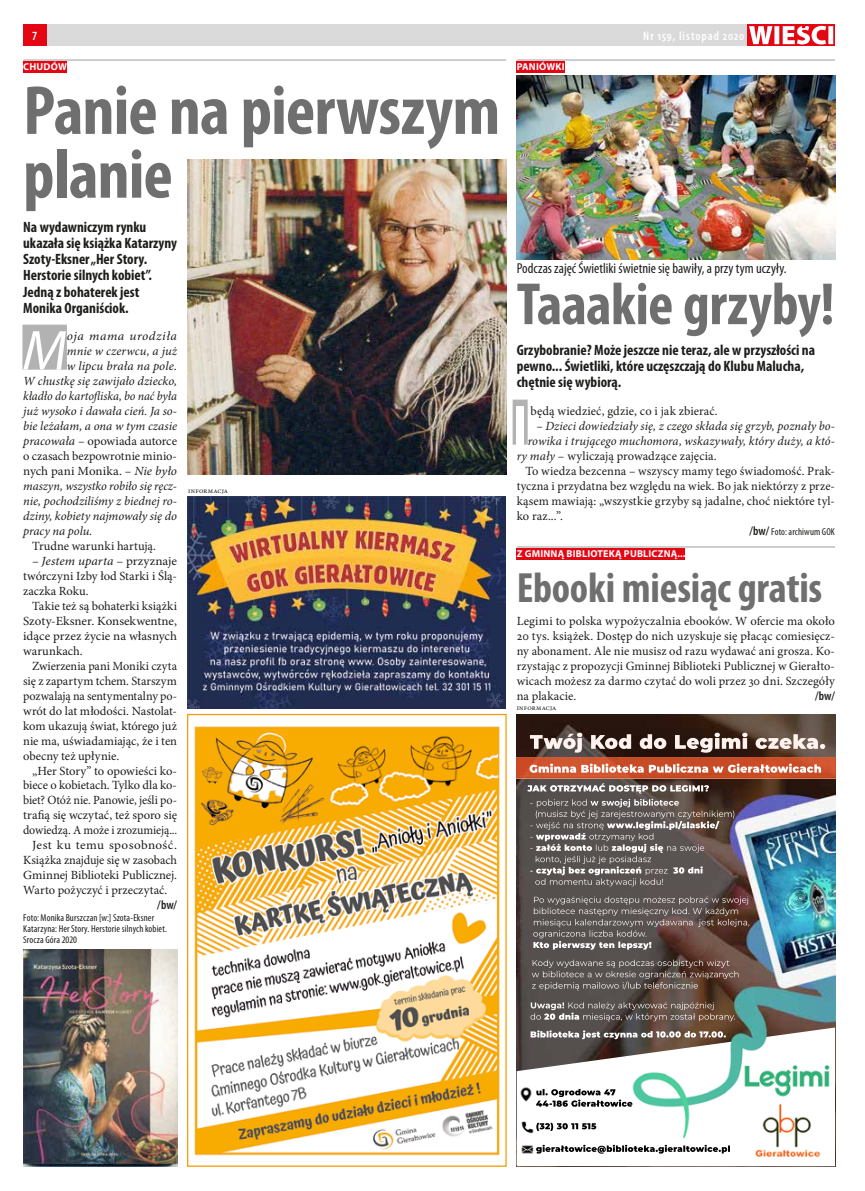
<style>
.page{position:relative;width:865px;height:1191px;background:#fff}
.page>*{position:absolute;margin:0;border:0;box-sizing:border-box;transform-origin:0 0}
.t1{font:700 condensed 70px/63.8px "Myriad Pro";letter-spacing:-.01em;color:#706f6f}
.t2{font:700 condensed 60px "Myriad Pro";letter-spacing:-.01em;color:#706f6f}
.t3{font:italic 57px "Myriad Pro";color:#fff}
.t4{font:600 57px "Myriad Pro";color:#fff}
.t5{font:700 condensed 42.5px "Myriad Pro";letter-spacing:-.005em;color:#706f6f}
.t6{font:700 condensed 15px/16.2px "Myriad Pro";color:#1d1d1b}
.t7{font:condensed 14.38px "Myriad Pro";color:#1d1d1b}
.t8{font:12.5px/15px "Minion Pro";color:#1d1d1b;text-align:justify}
.t9{font:italic 12.5px "Minion Pro";color:#1d1d1b}
.t10{font:12.5px/15px "Minion Pro";color:#1d1d1b;text-align:justify;scale:1.05 1}
.t11{font:italic 12.5px "Minion Pro";color:#1d1d1b;scale:.96 1}
.t12{font:12.5px "Minion Pro";color:#1d1d1b;scale:.95 1}
.t13{font:12.5px "Minion Pro";color:#1d1d1b;scale:1.04 1}
.t14{font:12.5px "Minion Pro";letter-spacing:.03em;color:#1d1d1b;scale:1.05 1}
.t15{font:600 condensed 12.5px "Myriad Pro";letter-spacing:.075em;color:#fff}
.t16{font:italic 12.5px "Minion Pro";letter-spacing:.04em;color:#1d1d1b;scale:1.05 1}
.t17{font:600 condensed 12.5px "Myriad Pro";color:#1d1d1b}
.t18{font:condensed 10px/11.2px "Myriad Pro";letter-spacing:.01em;color:#1d1d1b}
.t19{font:700 10px "Myriad Pro";letter-spacing:.02em;color:#fff}
.t20{font:7.5px "Minion Pro";letter-spacing:.035em;color:#1d1d1b}
.s1{font-style:italic}
.s2{font-weight:600;font-size:12.5px}
</style>
<div class="page">
<div style="left:23px;top:25px;width:811px;height:21px;background:#dadada"></div>
<svg style="left:747px;top:25px;width:87px;height:21px"></svg>
<svg style="left:749px;top:26px;width:84px;height:18px;background:#f3979c"></svg>
<div style="left:23px;top:25px;width:23px;height:21px;background:#e30613"></div>
<img style="left:194px;top:726px;width:306px;height:430px">
<div style="left:187px;top:714px;width:319px;height:452px;border:1px solid #f59a00"></div>
<img style="left:516px;top:714px;width:319px;height:313px">
<img style="left:516px;top:1027px;width:319px;height:139px">
<img style="left:516px;top:757px;width:319px;height:21px">
<div style="left:516px;top:548px;width:169px;height:11px;background:#e30613"></div>
<hr style="left:516px;top:547px;width:319px;height:1px;background:#9d9d9c">
<div style="left:23px;top:61px;width:44px;height:12px;background:#e30613"></div>
<hr style="left:23px;top:60px;width:483px;height:1px;background:#9d9d9c">
<img style="left:188px;top:160px;width:318px;height:314px">
<div style="left:22px;top:325px;width:45px;height:45px;background:#b3b2b2"></div>
<img style="left:23px;top:950px;width:155px;height:216px">
<div style="left:516px;top:61px;width:48px;height:12px;background:#e30613"></div>
<hr style="left:516px;top:60px;width:319px;height:1px;background:#9d9d9c">
<div style="left:512px;top:399px;width:15px;height:45px;background:#b3b2b2"></div>
<img style="left:516px;top:75px;width:319px;height:185px">
<img style="left:188px;top:496px;width:318px;height:212px">
<p class="t15" style="left:32px;top:28px;width:7px">7</p>
<p class="t15" style="left:643px;top:28px;width:102px">Nr 159, listopad 2020</p>
<p class="t19" style="left:23px;top:60px;width:45px">CHUDÓW</p>
<h1 class="t1" style="left:23px;top:77px;width:478px">Panie na pierwszym planie</h1>
<p class="t6" style="left:23px;top:218px;width:155px">Na wydawniczym rynku ukazała się książka Katarzyny<br>Szoty-Eksner „Her Story.<br>Herstorie silnych kobiet”.<br>Jedną z bohaterek jest<br>Monika Organiściok.</p>
<h3 class="t3" style="left:22px;top:315px;width:46px">M</h3>
<p class="t16" style="left:67px;top:327px;width:106px">oja mama urodziła</p>
<p class="t9" style="left:67px;top:342px;width:112px">mnie w czerwcu, a już</p>
<p class="t9" style="left:67px;top:357px;width:112px">w lipcu brała na pole.</p>
<p class="t9" style="left:23px;top:372px;width:155px">W chustkę się zawijało dziecko,</p>
<p class="t11" style="left:23px;top:387px;width:162px">kładło do kartofliska, bo nać była</p>
<p class="t9" style="left:23px;top:402px;width:155px">już wysoko i dawała cień. Ja so-</p>
<p class="t9" style="left:23px;top:417px;width:155px">bie leżałam, a ona w tym czasie</p>
<p class="t8" style="left:23px;top:433px;width:155px"><span class="s1">pracowała</span> – opowiada autorce</p>
<p class="t8" style="left:23px;top:448px;width:155px">o czasach bezpowrotnie minio-</p>
<p class="t13" style="left:23px;top:462px;width:149px">nych pani Monika. <span class="s1">– Nie było</span></p>
<p class="t9" style="left:23px;top:477px;width:155px">maszyn, wszystko robiło się ręcz-</p>
<p class="t9" style="left:23px;top:492px;width:155px">nie, pochodziliśmy z biednej ro-</p>
<p class="t9" style="left:23px;top:507px;width:155px">dziny, kobiety najmowały się do</p>
<p class="t9" style="left:23px;top:522px;width:71px">pracy na polu.</p>
<p class="t8" style="left:32px;top:538px;width:125px">Trudne warunki hartują.</p>
<p class="t10" style="left:23px;top:553px;width:148px;text-indent:9px"><span class="s1">– Jestem uparta</span> – przyznaje twórczyni Izby łod Starki i Ślą&shy;zaczka Roku.</p>
<p class="t8" style="left:23px;top:598px;width:155px;text-indent:9px">Takie też są bohaterki książki Szoty-Eksner. Konsekwentne, idące przez życie na własnych warunkach.</p>
<p class="t8" style="left:23px;top:658px;width:155px;text-indent:9px">Zwierzenia pani Moniki czyta się z zapartym tchem. Starszym pozwalają na sentymentalny po&shy;wrót do lat młodości. Nastolat&shy;kom ukazują świat, którego już nie ma, uświadamiając, że i ten obecny też upłynie.</p>
<p class="t8" style="left:32px;top:763px;width:146px">„Her Story” to opowieści ko-</p>
<p class="t8" style="left:23px;top:778px;width:155px">biece o kobietach. Tylko dla ko-</p>
<p class="t8" style="left:23px;top:793px;width:155px">biet? Otóż nie. Panowie, jeśli po-</p>
<p class="t8" style="left:23px;top:808px;width:155px">trafią się wczytać, też sporo się</p>
<p class="t12" style="left:23px;top:822px;width:163px">dowiedzą. A może i zrozumieją...</p>
<p class="t14" style="left:32px;top:837px;width:140px">Jest ku temu sposobność.</p>
<p class="t8" style="left:23px;top:853px;width:155px">Książka znajduje się w zasobach</p>
<p class="t8" style="left:23px;top:868px;width:155px">Gminnej Biblioteki Publicznej.</p>
<p class="t8" style="left:23px;top:883px;width:146px">Warto pożyczyć i przeczytać.</p>
<p class="t17" style="left:157px;top:897px;width:21px">/bw/</p>
<p class="t18" style="left:23px;top:911px;width:145px">Foto: Monika Burszczan [w:] Szota-Eksner<br>Katarzyna: Her Story. Herstorie silnych kobiet.<br>Srocza Góra 2020</p>
<p class="t20" style="left:188px;top:485px;width:41px">informacja</p>
<p class="t19" style="left:517px;top:60px;width:49px">PANIÓWKI</p>
<p class="t7" style="left:516px;top:259px;width:271px">Podczas zajęć Świetliki świetnie się bawiły, a przy tym uczyły.</p>
<h2 class="t2" style="left:516px;top:267px;width:319px">Taaakie grzyby!</h2>
<p class="t6" style="left:516px;top:341px;width:300px">Grzybobranie? Może jeszcze nie teraz, ale w przyszłości na pewno... Świetliki, które uczęszczają do Klubu Malucha, chętnie się wybiorą.</p>
<h3 class="t4" style="left:512px;top:389px;width:17px">I</h3>
<p class="t8" style="left:530px;top:403px;width:189px">będą wiedzieć, gdzie, co i jak zbierać.</p>
<p class="t9" style="left:536px;top:417px;width:300px">– Dzieci dowiedziały się, z czego składa się grzyb, poznały bo-</p>
<p class="t9" style="left:527px;top:432px;width:309px">rowika i trującego muchomora, wskazywały, który duży, a któ-</p>
<p class="t8" style="left:516px;top:448px;width:202px"><span class="s1">ry mały</span> – wyliczają prowadzące zajęcia.</p>
<p class="t8" style="left:525px;top:463px;width:311px">To wiedza bezcenna – wszyscy mamy tego świadomość. Prak-</p>
<p class="t8" style="left:516px;top:478px;width:320px">tyczna i przydatna bez względu na wiek. Bo jak niektórzy z prze-</p>
<p class="t8" style="left:516px;top:493px;width:320px">kąsem mawiają: „wszystkie grzyby są jadalne, choć niektóre tyl-</p>
<p class="t8" style="left:516px;top:508px;width:48px">ko raz...”.</p>
<p class="t18" style="left:749px;top:525px;width:87px"><span class="s2">/bw/</span> Foto: archiwum GOK</p>
<p class="t19" style="left:517px;top:547px;width:170px">Z GMINNĄ BIBLIOTEKĄ PUBLICZNĄ...</p>
<h3 class="t5" style="left:516px;top:561px;width:307px">Ebooki miesiąc gratis</h3>
<p class="t8" style="left:516px;top:613px;width:320px">Legimi to polska wypożyczalnia ebooków. W ofercie ma około 20 tys. książek. Dostęp do nich uzyskuje się płacąc comiesięcz&shy;ny abonament. Ale nie musisz od razu wydawać ani grosza. Ko&shy;rzystając z propozycji Gminnej Biblioteki Publicznej w Gierałto&shy;wicach możesz za darmo czytać do woli przez 30 dni. Szczegóły na plakacie.</p>
<p class="t17" style="left:815px;top:687px;width:21px">/bw/</p>
<p class="t20" style="left:516px;top:702px;width:41px">informacja</p>
</div>
